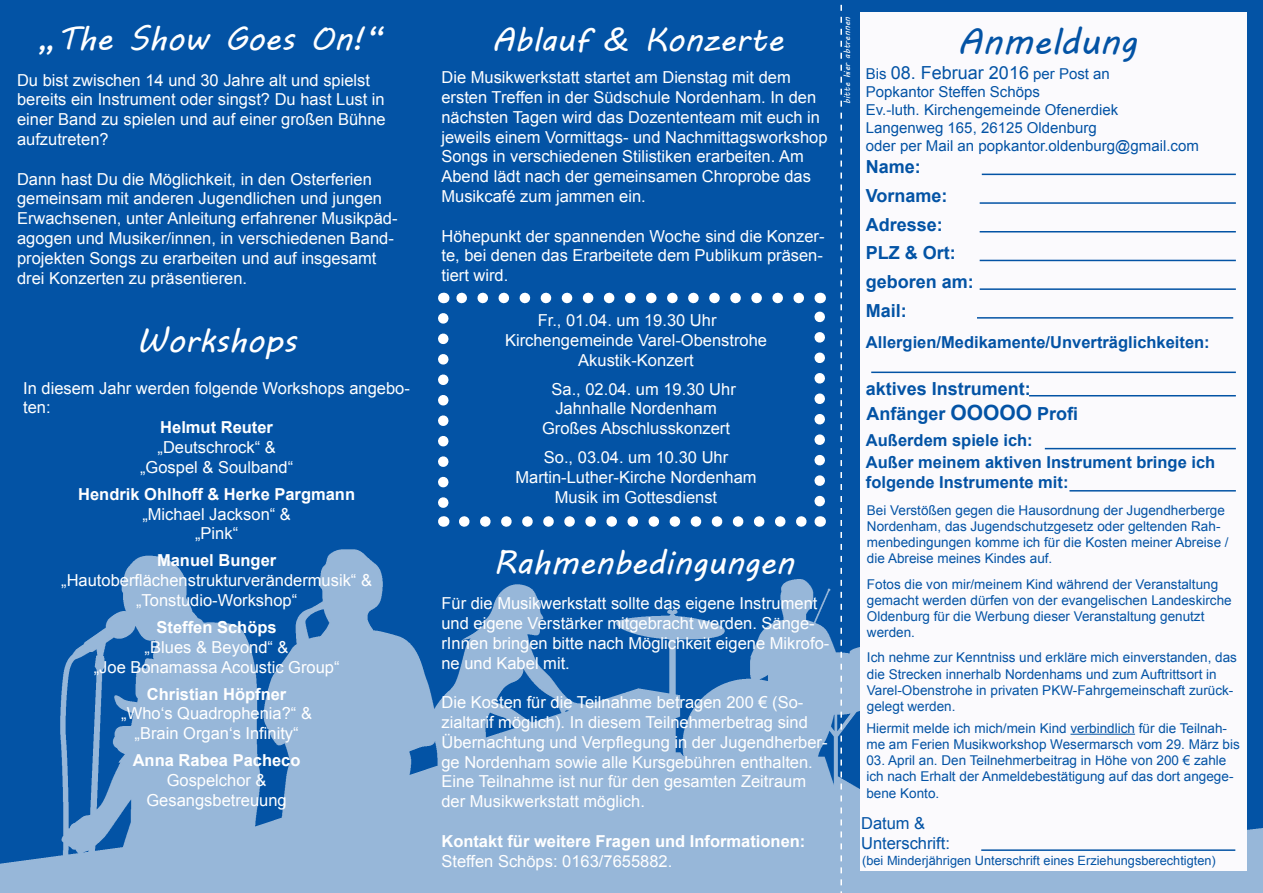
<style>
.page{position:relative;width:1263px;height:893px;background:#0353a5}
.page>*{position:absolute;margin:0;border:0;box-sizing:border-box;transform-origin:0 0}
.t1{font:36px "MV Boli";color:#0353a5}
.t2{font:33px "MV Boli";color:#fff}
.t3{font:700 18px "Arial";color:#0353a5}
.t4{font:18px "Arial";color:#0353a5}
.t5{font:16.5px/19.8px "Arial";color:#fff}
.t6{font:700 16.5px/19.8px "Arial";color:#fff}
.t7{font:700 16.5px/19.8px "Arial";color:#0353a5}
.t8{font:16.5px/19.8px "Arial";color:#0353a5}
.t9{font:15px "Arial";color:#0353a5}
.t10{font:13.5px/16.2px "Arial";color:#0353a5}
.t11{font:12.75px "Arial";color:#0353a5}
.t12{font:9px "MV Boli";letter-spacing:-.005em;color:#fff}
.s1{font-weight:700}
.s2{font-weight:400}
.s3{font-size:15px}
.s4{font-size:21px}
</style>
<div class="page">
<img style="left:0;top:549px;width:1263px;height:344px">
<div style="left:860px;top:12px;width:387px;height:859px;background:#fbfafd"></div>
<hr style="left:1070px;top:734px;width:65px;height:1px;background:#0353a5">
<hr style="left:981px;top:849px;width:254px;height:2px;background:#0353a5">
<svg style="left:840px;top:4px;width:2px;height:889px"></svg>
<hr style="left:982px;top:174px;width:254px;height:1px;background:#0353a5">
<hr style="left:980px;top:202px;width:256px;height:2px;background:#0353a5">
<hr style="left:980px;top:231px;width:256px;height:1px;background:#0353a5">
<hr style="left:980px;top:260px;width:256px;height:1px;background:#0353a5">
<hr style="left:980px;top:288px;width:256px;height:2px;background:#0353a5">
<hr style="left:871px;top:372px;width:365px;height:1px;background:#0353a5">
<hr style="left:977px;top:317px;width:256px;height:2px;background:#0353a5">
<hr style="left:1029px;top:395px;width:207px;height:1px;background:#0353a5">
<hr style="left:1045px;top:448px;width:191px;height:1px;background:#0353a5">
<hr style="left:1069px;top:490px;width:167px;height:2px;background:#0353a5">
<svg style="left:464px;top:516px;width:343px;height:11px"></svg>
<svg style="left:456px;top:293px;width:343px;height:10px"></svg>
<svg style="left:438px;top:318px;width:10px;height:209px"></svg>
<svg style="left:814px;top:293px;width:11px;height:208px"></svg>
<p class="t2" style="left:37px;top:16px;width:348px">„The Show Goes On!“</p>
<p class="t5" style="left:17px;top:70px;width:370px">Du bist zwischen 14 und 30 Jahre alt und spielst bereits ein Instrument oder singst? Du hast Lust in einer Band zu spielen und auf einer großen Bühne aufzutreten?</p>
<p class="t5" style="left:17px;top:169px;width:382px">Dann hast Du die Möglichkeit, in den Osterferien gemeinsam mit anderen Jugendlichen und jungen Erwachsenen, unter Anleitung erfahrener Musikpäd&shy;agogen und Musiker/innen, in verschiedenen Band&shy;projekten Songs zu erarbeiten und auf insgesamt drei Konzerten zu präsentieren.</p>
<p class="t2" style="left:137px;top:318px;width:161px">Workshops</p>
<p class="t5" style="left:23px;top:378px;width:388px">In diesem Jahr werden folgende Workshops angebo&shy;ten:</p>
<p class="t6" style="left:160px;top:418px;width:114px">Helmut Reuter</p>
<p class="t5" style="left:157px;top:437px;width:120px">„Deutschrock“ &amp;</p>
<p class="t5" style="left:140px;top:457px;width:155px">„Gospel &amp; Soulband“</p>
<p class="t6" style="left:78px;top:485px;width:278px">Hendrik Ohlhoff &amp; Herke Pargmann</p>
<p class="t5" style="left:142px;top:504px;width:150px">„Michael Jackson“ &amp;</p>
<p class="t5" style="left:195px;top:524px;width:45px">„Pink“</p>
<p class="t6" style="left:157px;top:551px;width:121px">Manuel Bunger</p>
<p class="t5" style="left:61px;top:571px;width:312px;text-align:center">„Hautoberflächenstrukturverändermusik“ &amp; „Tonstudio-Workshop“</p>
<p class="t6" style="left:157px;top:618px;width:122px">Steffen Schöps</p>
<p class="t5" style="left:94px;top:637px;width:247px;text-align:center">„Blues &amp; Beyond“ &amp;<br>„Joe Bonamassa Acoustic Group“</p>
<p class="t5" style="left:121px;top:684px;width:192px;text-align:center"><span class="s1">Christian Höpfner </span>„Who‘s Quadrophenia?“ &amp; „Brain Organ‘s Infinity“</p>
<p class="t6" style="left:133px;top:751px;width:169px">Anna Rabea Pacheco</p>
<p class="t5" style="left:167px;top:770px;width:101px">Gospelchor &amp;</p>
<p class="t5" style="left:146px;top:790px;width:142px">Gesangsbetreuung</p>
<p class="t2" style="left:492px;top:17px;width:293px">Ablauf &amp; Konzerte</p>
<p class="t5" style="left:441px;top:68px;width:388px">Die Musikwerkstatt startet am Dienstag mit dem ersten Treffen in der Südschule Nordenham. In den nächsten Tagen wird das Dozententeam mit euch in jeweils einem Vormittags- und Nachmittagsworkshop Songs in verschiedenen Stilistiken erarbeiten. Am Abend lädt nach der gemeinsamen Chroprobe das Musikcafé zum jammen ein.</p>
<p class="t5" style="left:441px;top:226px;width:385px;text-align:justify">Höhepunkt der spannenden Woche sind die Konzer&shy;te, bei denen das Erarbeitete dem Publikum präsen&shy;tiert wird.</p>
<p class="t5" style="left:538px;top:311px;width:180px">Fr., 01.04. um 19.30 Uhr</p>
<p class="t5" style="left:505px;top:331px;width:263px">Kirchengemeinde Varel-Obenstrohe</p>
<p class="t5" style="left:578px;top:350px;width:117px">Akustik-Konzert</p>
<p class="t5" style="left:551px;top:379px;width:186px">Sa., 02.04. um 19.30 Uhr</p>
<p class="t5" style="left:555px;top:399px;width:163px">Jahnhalle Nordenham</p>
<p class="t5" style="left:542px;top:419px;width:189px">Großes Abschlusskonzert</p>
<p class="t5" style="left:544px;top:448px;width:186px">So., 03.04. um 10.30 Uhr</p>
<p class="t5" style="left:515px;top:467px;width:243px">Martin-Luther-Kirche Nordenham</p>
<p class="t5" style="left:555px;top:487px;width:164px">Musik im Gottesdienst</p>
<p class="t2" style="left:493px;top:540px;width:302px">Rahmenbedingungen</p>
<p class="t5" style="left:441px;top:594px;width:389px">Für die Musikwerkstatt sollte das eigene Instrument und eigene Verstärker mitgebracht werden. Sänge&shy;rInnen bringen bitte nach Möglichkeit eigene Mikrofo&shy;ne und Kabel mit.</p>
<p class="t5" style="left:441px;top:693px;width:388px">Die Kosten für die Teilnahme betragen 200 € (So&shy;zialtarif möglich). In diesem Teilnehmerbetrag sind Übernachtung und Verpflegung in der Jugendherber&shy;ge Nordenham sowie alle Kursgebühren enthalten.<br>Eine Teilnahme ist nur für den gesamten Zeitraum der Musikwerkstatt möglich.</p>
<p class="t6" style="left:441px;top:831px;width:365px">Kontakt für weitere Fragen und Informationen:<br><span class="s2">Steffen Schöps: 0163/7655882.</span></p>
<p class="t12" style="left:841px;top:104px;width:88px;rotate:-90deg">bitte hier abtrennen</p>
<p class="t1" style="left:958px;top:17px;width:181px">Anmeldung</p>
<p class="t4" style="left:866px;top:61px;width:245px"><span class="s3">Bis</span> 08. Februar 2016 <span class="s3">per Post an</span></p>
<p class="t9" style="left:866px;top:82px;width:176px">Popkantor Steffen Schöps</p>
<p class="t9" style="left:866px;top:100px;width:254px">Ev.-luth. Kirchengemeinde Ofenerdiek</p>
<p class="t9" style="left:866px;top:118px;width:232px">Langenweg 165, 26125 Oldenburg</p>
<p class="t9" style="left:866px;top:136px;width:334px">oder per Mail an popkantor.oldenburg@gmail.com</p>
<p class="t3" style="left:866px;top:155px;width:57px">Name:</p>
<p class="t3" style="left:866px;top:184px;width:83px">Vorname:</p>
<p class="t3" style="left:866px;top:212px;width:79px">Adresse:</p>
<p class="t3" style="left:866px;top:241px;width:92px">PLZ &amp; Ort:</p>
<p class="t3" style="left:866px;top:270px;width:110px">geboren am:</p>
<p class="t3" style="left:866px;top:298px;width:43px">Mail:</p>
<p class="t7" style="left:866px;top:332px;width:345px">Allergien/Medikamente/Unverträglichkeiten:</p>
<p class="t3" style="left:866px;top:376px;width:167px">aktives Instrument:</p>
<p class="t3" style="left:866px;top:402px;width:213px">Anfänger <span class="s4">OOOOO</span> Profi</p>
<p class="t7" style="left:866px;top:431px;width:168px">Außerdem spiele ich:</p>
<p class="t7" style="left:866px;top:453px;width:351px">Außer meinem aktiven Instrument bringe ich folgende Instrumente mit:</p>
<p class="t10" style="left:867px;top:502px;width:363px">Bei Verstößen gegen die Hausordnung der Jugendherberge Nordenham, das Jugendschutzgesetz oder geltenden Rah&shy;menbedingungen komme ich für die Kosten meiner Abreise / die Abreise meines Kindes auf.</p>
<p class="t10" style="left:867px;top:576px;width:366px">Fotos die von mir/meinem Kind während der Veranstaltung gemacht werden dürfen von der evangelischen Landeskirche Oldenburg für die Werbung dieser Veranstaltung genutzt werden.</p>
<p class="t10" style="left:867px;top:650px;width:371px">Ich nehme zur Kenntniss und erkläre mich einverstanden, das die Strecken innerhalb Nordenhams und zum Auftrittsort in Varel-Obenstrohe in privaten PKW-Fahrgemeinschaft zurück&shy;gelegt werden.</p>
<p class="t10" style="left:866px;top:720px;width:375px">Hiermit melde ich mich/mein Kind verbindlich für die Teilnah&shy;me am Ferien Musikworkshop Wesermarsch vom 29. März bis</p>
<p class="t10" style="left:866px;top:752px;width:368px">03. April an. Den Teilnehmerbeitrag in Höhe von 200 € zahle ich nach Erhalt der Anmeldebestätigung auf das dort angege&shy;bene Konto.</p>
<p class="t8" style="left:861px;top:813px;width:90px">Datum &amp;<br>Unterschrift:</p>
<p class="t11" style="left:862px;top:852px;width:355px">(bei Minderjährigen Unterschrift eines Erziehungsberechtigten)</p>
</div>
